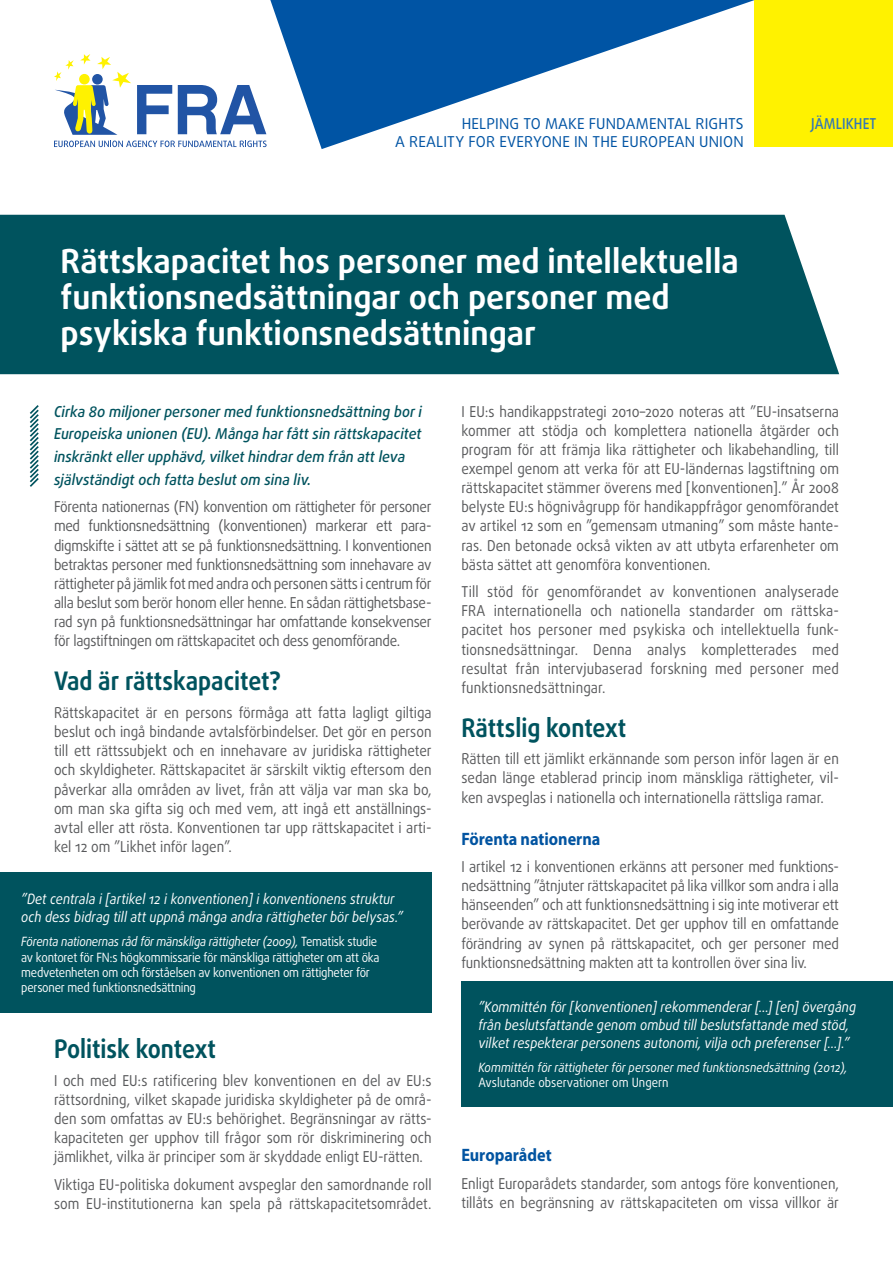
<style>
.page{position:relative;width:893px;height:1263px;background:#fff}
.page>*{position:absolute;margin:0;border:0;box-sizing:border-box;transform-origin:0 0}
.t1{font:700 33px/36px "Daxline Pro";color:#fff}
.t2{font:700 25.5px "Daxline Pro";color:#00535e;scale:.9 1}
.t3{font:700 18px "Myriad Pro";color:#0254a1;scale:.9 1}
.t4{font:15px/19px "Daxline Pro";color:#58595b;text-align:justify;scale:.9 1}
.t5{font:italic 500 15px/22.6px "Daxline Pro";color:#00535e;scale:.94 1}
.t6{font:15px "Daxline Pro";letter-spacing:.01em;color:#0054a4}
.t7{font:500 15px "Daxline Pro";letter-spacing:.01em;color:#3377b6;scale:.9 1}
.t8{font:italic 14.25px/18px "Daxline Pro";color:#fff;scale:.9 1}
.t9{font:12.75px/15.3px "Daxline Pro";letter-spacing:-.02em;color:#fff;scale:.9 1}
.t10{font:italic 12.75px "Daxline Pro";color:#fff;scale:.9 1}
.t11{font:12.75px "Daxline Pro";color:#fff;scale:.9 1}
.s1{font-style:italic}
</style>
<div class="page">
<div style="left:0;top:215px;width:839px;height:159px;background:#00535e"></div>
<svg style="left:137px;top:85px;width:35px;height:49px"></svg>
<svg style="left:178px;top:85px;width:88px;height:49px"></svg>
<svg style="left:54px;top:54px;width:77px;height:81px"></svg>
<svg style="left:54px;top:141px;width:213px;height:6px"></svg>
<svg style="left:270px;top:0;width:485px;height:149px"></svg>
<div style="left:755px;top:0;width:138px;height:146px;background:#fff200"></div>
<svg style="left:29px;top:405px;width:10px;height:82px"></svg>
<div style="left:0;top:872px;width:432px;height:141px;background:#00535e"></div>
<div style="left:461px;top:981px;width:432px;height:126px;background:#00535e"></div>
<p class="t6" style="left:462px;top:113px;width:106px">Helping to make</p>
<p class="t6" style="left:589px;top:113px;width:11px">funda</p>
<p class="t6" style="left:636px;top:113px;width:23px">mental</p>
<p class="t6" style="left:695px;top:113px;width:50px">rights</p>
<p class="t6" style="left:395px;top:131px;width:23px">a realit</p>
<p class="t6" style="left:455px;top:131px;width:54px">y for ever</p>
<p class="t6" style="left:533px;top:131px;width:69px">yone in the</p>
<p class="t6" style="left:622px;top:131px;width:55px">European</p>
<p class="t6" style="left:699px;top:131px;width:44px">Union</p>
<h1 class="t1" style="left:61px;top:244px;width:680px">Rättskapacitet hos personer med intellektuella funktionsnedsättningar och personer med psykiska funktionsnedsättningar</h1>
<p class="t7" style="left:811px;top:113px;width:74px">JÄMLIKHET</p>
<p class="t5" style="left:54px;top:400px;width:393px">Cirka 80 miljoner personer med funktionsnedsättning bor i Europeiska unionen (EU). Många har fått sin rättskapacitet inskränkt eller upphävd, vilket hindrar dem från att leva självständigt och fatta beslut om sina liv.</p>
<p class="t4" style="left:54px;top:497px;width:421px">Förenta nationernas (FN) konvention om rättigheter för personer med funktionsnedsättning (konventionen) markerar ett para&shy;digmskifte i sättet att se på funktionsnedsättning. I konventionen betraktas personer med funktionsnedsättning som innehavare av rättigheter på jämlik fot med andra och personen sätts i centrum för alla beslut som berör honom eller henne. En sådan rättighetsbase&shy;rad syn på funktionsnedsättningar har omfattande konsekvenser för lagstiftningen om rättskapacitet och dess genomförande.</p>
<h2 class="t2" style="left:54px;top:664px;width:254px">Vad är rättskapacitet?</h2>
<p class="t4" style="left:54px;top:703px;width:421px">Rättskapacitet är en persons förmåga att fatta lagligt giltiga beslut och ingå bindande avtalsförbindelser. Det gör en person till ett rättssubjekt och en innehavare av juridiska rättigheter och skyldigheter. Rättskapacitet är särskilt viktig eftersom den påverkar alla områden av livet, från att välja var man ska bo, om man ska gifta sig och med vem, att ingå ett anställnings&shy;avtal eller att rösta. Konventionen tar upp rättskapacitet i arti&shy;kel 12 om ”Likhet inför lagen”.</p>
<p class="t8" style="left:21px;top:890px;width:426px">”Det centrala i [artikel 12 i konventionen] i konventionens struktur och dess bidrag till att uppnå många andra rättigheter bör belysas.”</p>
<p class="t9" style="left:21px;top:934px;width:400px"><span class="s1">Förenta nationernas råd för mänskliga rättigheter (2009),</span> Tematisk studie av kontoret för FN:s högkommissarie för mänskliga rättigheter om att öka medvetenheten om och förståelsen av konventionen om rättigheter för personer med funktionsnedsättning</p>
<h2 class="t2" style="left:54px;top:1032px;width:181px">Politisk kontext</h2>
<p class="t4" style="left:54px;top:1071px;width:421px">I och med EU:s ratificering blev konventionen en del av EU:s rättsordning, vilket skapade juridiska skyldigheter på de områ&shy;den som omfattas av EU:s behörighet. Begränsningar av rätts&shy;kapaciteten ger upphov till frågor som rör diskriminering och jämlikhet, vilka är principer som är skyddade enligt EU-rätten.</p>
<p class="t4" style="left:54px;top:1175px;width:421px">Viktiga EU-politiska dokument avspeglar den samordnande roll som EU-institutionerna kan spela på rättskapacitetsområdet.</p>
<p class="t4" style="left:461px;top:402px;width:421px">I EU:s handikappstrategi 2010–2020 noteras att ”EU-insatserna kommer att stödja och komplettera nationella åtgärder och program för att främja lika rättigheter och likabehandling, till exempel genom att verka för att EU-ländernas lagstiftning om rättskapacitet stämmer överens med [konventionen].” År 2008 belyste EU:s högnivågrupp för handikappfrågor genomförandet av artikel 12 som en ”gemensam utmaning” som måste hante&shy;ras. Den betonade också vikten av att utbyta erfarenheter om bästa sättet att genomföra konventionen.</p>
<p class="t4" style="left:461px;top:582px;width:421px">Till stöd för genomförandet av konventionen analyserade FRA internationella och nationella standarder om rättska&shy;pacitet hos personer med psykiska och intellektuella funk&shy;tionsnedsättningar. Denna analys kompletterades med resultat från intervjubaserad forskning med personer med funktionsnedsättningar.</p>
<h2 class="t2" style="left:461px;top:711px;width:185px">Rättslig kontext</h2>
<p class="t4" style="left:461px;top:749px;width:421px">Rätten till ett jämlikt erkännande som person inför lagen är en sedan länge etablerad princip inom mänskliga rättigheter, vil&shy;ken avspeglas i nationella och internationella rättsliga ramar.</p>
<p class="t3" style="left:461px;top:827px;width:156px">Förenta nationerna</p>
<p class="t4" style="left:461px;top:857px;width:421px">I artikel 12 i konventionen erkänns att personer med funktions&shy;nedsättning ”åtnjuter rättskapacitet på lika villkor som andra i alla hänseenden” och att funktionsnedsättning i sig inte motiverar ett berövande av rättskapacitet. Det ger upphov till en omfattande förändring av synen på rättskapacitet, och ger personer med funktionsnedsättning makten att ta kontrollen över sina liv.</p>
<p class="t8" style="left:478px;top:998px;width:421px">”Kommittén för [konventionen] rekommenderar […] [en] övergång från beslutsfattande genom ombud till beslutsfattande med stöd, vilket respekterar personens autonomi, vilja och preferenser […].”</p>
<p class="t10" style="left:478px;top:1059px;width:412px">Kommittén för rättigheter för personer med funktionsnedsättning (2012),</p>
<p class="t11" style="left:478px;top:1074px;width:213px">Avslutande observationer om Ungern</p>
<p class="t3" style="left:461px;top:1143px;width:102px">Europarådet</p>
<p class="t4" style="left:461px;top:1174px;width:421px">Enligt Europarådets standarder, som antogs före konventionen, tillåts en begränsning av rättskapaciteten om vissa villkor är</p>
</div>
